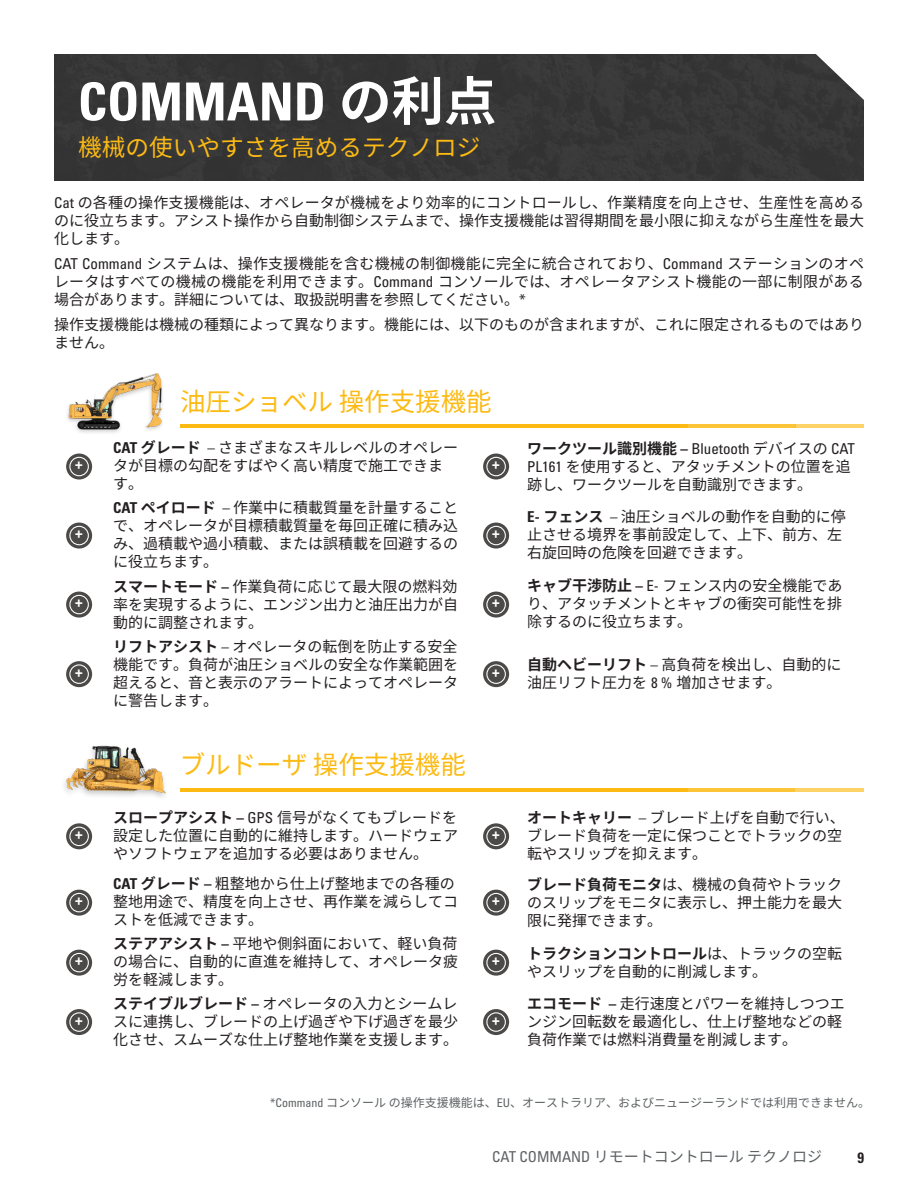
<style>
.page{position:relative;width:918px;height:1188px;background:#fff}
.page>*{position:absolute;margin:0;border:0;box-sizing:border-box;transform-origin:0 0}
.Headline_large_white{font:52.5px "Univers LTCYR 67 Bold Cond";color:#fff}
.Subhead_small_yellow{font:25.5px "Noto Sans CJ Kjp";color:#fcba13}
.Subhead_small_yellow-2{font:23.7px "Noto Sans CJ Kjp";color:#fcba13}
.t1{font:15.15px "Univers LTCYR 67 Bold Cond";color:#fff}
.Body_copy{font:15px/18px "Noto Sans CJ Kjp";color:#231f20;text-align:justify}
.t2{font:15px "Noto Sans CJ Kjp";color:#5d6163}
.t3{font:15px "Univers LTCYR 67 Bold Cond";color:#231f20}
.Body_copy_footnotes{font:12px "Noto Sans CJ Kjp";color:#5d6163}
.s1{font-family:"Noto Sans CJ Kjp";font-weight:700}
.s2{font-family:"Univers LTCYR 57";font-stretch:condensed}
.s3{font-family:"Univers LTCYR 67 Bold Cond"}
.s4{font-weight:700}
</style>
<div class="page">
<svg style="left:66px;top:454px;width:26px;height:26px"></svg>
<div style="left:70px;top:457px;width:18px;height:19px;background:#4c4a49;border-radius:50%"></div>
<div style="left:69px;top:457px;width:20px;height:19px;border:1px solid #fff;border-radius:50%"></div>
<svg style="left:483px;top:454px;width:26px;height:26px"></svg>
<div style="left:487px;top:457px;width:18px;height:19px;background:#4c4a49;border-radius:50%"></div>
<div style="left:486px;top:457px;width:20px;height:19px;border:1px solid #fff;border-radius:50%"></div>
<svg style="left:66px;top:523px;width:26px;height:26px"></svg>
<div style="left:70px;top:526px;width:18px;height:19px;background:#4c4a49;border-radius:50%"></div>
<div style="left:69px;top:526px;width:20px;height:19px;border:1px solid #fff;border-radius:50%"></div>
<svg style="left:483px;top:523px;width:26px;height:26px"></svg>
<div style="left:487px;top:526px;width:18px;height:19px;background:#4c4a49;border-radius:50%"></div>
<div style="left:486px;top:526px;width:20px;height:19px;border:1px solid #fff;border-radius:50%"></div>
<svg style="left:66px;top:592px;width:26px;height:26px"></svg>
<div style="left:70px;top:595px;width:18px;height:19px;background:#4c4a49;border-radius:50%"></div>
<div style="left:69px;top:595px;width:20px;height:19px;border:1px solid #fff;border-radius:50%"></div>
<svg style="left:483px;top:592px;width:26px;height:26px"></svg>
<div style="left:487px;top:595px;width:18px;height:19px;background:#4c4a49;border-radius:50%"></div>
<div style="left:486px;top:595px;width:20px;height:19px;border:1px solid #fff;border-radius:50%"></div>
<svg style="left:66px;top:661px;width:26px;height:26px"></svg>
<div style="left:70px;top:665px;width:18px;height:18px;background:#4c4a49;border-radius:50%"></div>
<div style="left:69px;top:664px;width:20px;height:20px;border:1px solid #fff;border-radius:50%"></div>
<svg style="left:483px;top:661px;width:26px;height:26px"></svg>
<div style="left:487px;top:665px;width:18px;height:18px;background:#4c4a49;border-radius:50%"></div>
<div style="left:486px;top:664px;width:20px;height:20px;border:1px solid #fff;border-radius:50%"></div>
<div style="left:54px;top:54px;width:810px;height:127px;background:#353536"></div>
<img style="left:68px;top:373px;width:94px;height:60px">
<hr style="left:180px;top:425px;width:508px;height:3px;background:#fcba13">
<hr style="left:687px;top:425px;width:108px;height:3px;background:#fcba13">
<hr style="left:795px;top:425px;width:69px;height:3px;background:#fcba13">
<svg style="left:66px;top:823px;width:26px;height:26px"></svg>
<div style="left:70px;top:827px;width:18px;height:19px;background:#4c4a49;border-radius:50%"></div>
<div style="left:69px;top:827px;width:20px;height:19px;border:1px solid #fff;border-radius:50%"></div>
<svg style="left:483px;top:823px;width:26px;height:26px"></svg>
<div style="left:487px;top:827px;width:18px;height:19px;background:#4c4a49;border-radius:50%"></div>
<div style="left:486px;top:827px;width:20px;height:19px;border:1px solid #fff;border-radius:50%"></div>
<svg style="left:66px;top:890px;width:26px;height:26px"></svg>
<div style="left:70px;top:893px;width:18px;height:19px;background:#4c4a49;border-radius:50%"></div>
<div style="left:69px;top:893px;width:20px;height:19px;border:1px solid #fff;border-radius:50%"></div>
<svg style="left:483px;top:890px;width:26px;height:26px"></svg>
<div style="left:487px;top:893px;width:18px;height:19px;background:#4c4a49;border-radius:50%"></div>
<div style="left:486px;top:893px;width:20px;height:19px;border:1px solid #fff;border-radius:50%"></div>
<svg style="left:66px;top:950px;width:26px;height:26px"></svg>
<div style="left:70px;top:953px;width:18px;height:19px;background:#4c4a49;border-radius:50%"></div>
<div style="left:69px;top:953px;width:20px;height:19px;border:1px solid #fff;border-radius:50%"></div>
<svg style="left:483px;top:950px;width:26px;height:26px"></svg>
<div style="left:487px;top:953px;width:18px;height:19px;background:#4c4a49;border-radius:50%"></div>
<div style="left:486px;top:953px;width:20px;height:19px;border:1px solid #fff;border-radius:50%"></div>
<svg style="left:66px;top:1009px;width:26px;height:26px"></svg>
<div style="left:70px;top:1013px;width:18px;height:18px;background:#4c4a49;border-radius:50%"></div>
<div style="left:69px;top:1012px;width:20px;height:20px;border:1px solid #fff;border-radius:50%"></div>
<svg style="left:483px;top:1009px;width:26px;height:26px"></svg>
<div style="left:487px;top:1013px;width:18px;height:18px;background:#4c4a49;border-radius:50%"></div>
<div style="left:486px;top:1012px;width:20px;height:20px;border:1px solid #fff;border-radius:50%"></div>
<img style="left:64px;top:745px;width:102px;height:52px">
<hr style="left:180px;top:788px;width:508px;height:3px;background:#fcba13">
<hr style="left:687px;top:788px;width:108px;height:3px;background:#fcba13">
<hr style="left:795px;top:788px;width:69px;height:3px;background:#fcba13">
<p class="Headline_large_white" style="left:78px;top:70px;width:420px">COMMAND <span class="s1">の利点</span></p>
<p class="Subhead_small_yellow-2" style="left:78px;top:134px;width:404px">機械の使いやすさを高めるテクノロジ</p>
<p class="Body_copy" style="left:54px;top:194px;width:812px"><span class="s2">Cat</span> の各種の操作支援機能は、オペレータが機械をより効率的にコントロールし、作業精度を向上させ、生産性を高めるのに役立ちます。アシスト操作から自動制御システムまで、操作支援機能は習得期間を最小限に抑えながら生産性を最大化します。</p>
<p class="Body_copy" style="left:54px;top:255px;width:812px"><span class="s2">CAT Command</span> システムは、操作支援機能を含む機械の制御機能に完全に統合されており、<span class="s2">Command</span> ステーションのオペレータはすべての機械の機能を利用できます。<span class="s2">Command</span> コンソールでは、オペレータアシスト機能の一部に制限がある場合があります。詳細については、取扱説明書を参照してください。<span class="s2">*</span></p>
<p class="Body_copy" style="left:54px;top:316px;width:811px">操作支援機能は機械の種類によって異なります。機能には、以下のものが含まれますが、これに限定されるものではありません。</p>
<p class="Subhead_small_yellow" style="left:180px;top:388px;width:313px">油圧ショベル操作支援機能</p>
<p class="t1" style="left:75px;top:455px;width:9px">+</p>
<p class="Body_copy" style="left:113px;top:439px;width:346px;text-align:left"><span class="s3">CAT</span> <span class="s4">グレード</span> <span class="s2">–</span> さまざまなスキルレベルのオペレータが目標の勾配をすばやく高い精度で施工できます。</p>
<p class="t1" style="left:492px;top:455px;width:9px">+</p>
<p class="Body_copy" style="left:527px;top:439px;width:329px;text-align:left"><span class="s4">ワークツール識別機能</span> <span class="s3">–</span> <span class="s2">Bluetooth</span> デバイスの <span class="s2">CAT<br>PL161</span> を使用すると、アタッチメントの位置を追跡し、ワークツールを自動識別できます。</p>
<p class="t1" style="left:75px;top:524px;width:9px">+</p>
<p class="Body_copy" style="left:113px;top:499px;width:346px"><span class="s3">CAT</span> <span class="s4">ペイロード</span> <span class="s2">–</span> 作業中に積載質量を計量することで、オペレータが目標積載質量を毎回正確に積み込み、過積載や過小積載、または誤積載を回避するのに役立ちます。</p>
<p class="t1" style="left:492px;top:524px;width:9px">+</p>
<p class="Body_copy" style="left:527px;top:508px;width:320px;text-align:left"><span class="s3">E-</span> <span class="s4">フェンス</span> <span class="s2">–</span> 油圧ショベルの動作を自動的に停止させる境界を事前設定して、上下、前方、左右旋回時の危険を回避できます。</p>
<p class="t1" style="left:75px;top:593px;width:9px">+</p>
<p class="Body_copy" style="left:113px;top:577px;width:346px"><span class="s4">スマートモード</span> <span class="s3">–</span> 作業負荷に応じて最大限の燃料効率を実現するように、エンジン出力と油圧出力が自動的に調整されます。</p>
<p class="t1" style="left:492px;top:593px;width:9px">+</p>
<p class="Body_copy" style="left:527px;top:577px;width:317px"><span class="s4">キャブ干渉防止</span> <span class="s3">–</span> <span class="s2">E-</span> フェンス内の安全機能であり、アタッチメントとキャブの衝突可能性を排除するのに役立ちます。</p>
<p class="t1" style="left:75px;top:662px;width:9px">+</p>
<p class="Body_copy" style="left:113px;top:638px;width:346px"><span class="s4">リフトアシスト</span> <span class="s2">–</span> オペレータの転倒を防止する安全機能です。負荷が油圧ショベルの安全な作業範囲を超えると、音と表示のアラートによってオペレータに警告します。</p>
<p class="t1" style="left:492px;top:662px;width:9px">+</p>
<p class="Body_copy" style="left:527px;top:656px;width:316px"><span class="s4">自動ヘビーリフト</span> <span class="s2">–</span> 高負荷を検出し、自動的に油圧リフト圧力を <span class="s2">8 %</span> 増加させます。</p>
<p class="Subhead_small_yellow" style="left:180px;top:751px;width:288px">ブルドーザ操作支援機能</p>
<p class="t1" style="left:75px;top:825px;width:9px">+</p>
<p class="Body_copy" style="left:113px;top:809px;width:346px"><span class="s4">スロープアシスト</span> <span class="s3">–</span> <span class="s2">GPS</span> 信号がなくてもブレードを設定した位置に自動的に維持します。ハードウェアやソフトウェアを追加する必要はありません。</p>
<p class="t1" style="left:492px;top:825px;width:9px">+</p>
<p class="Body_copy" style="left:527px;top:809px;width:319px;text-align:left"><span class="s4">オートキャリー</span> <span class="s2">–</span> ブレード上げを自動で行い、ブレード負荷を一定に保つことでトラックの空転やスリップを抑えます。</p>
<p class="t1" style="left:75px;top:891px;width:9px">+</p>
<p class="Body_copy" style="left:113px;top:875px;width:346px;text-align:left"><span class="s3">CAT</span> <span class="s4">グレード</span> <span class="s3">–</span> 粗整地から仕上げ整地までの各種の整地用途で、精度を向上させ、再作業を減らしてコストを低減できます。</p>
<p class="t1" style="left:492px;top:891px;width:9px">+</p>
<p class="Body_copy" style="left:527px;top:876px;width:316px"><span class="s4">ブレード負荷モニタ</span>は、機械の負荷やトラックのスリップをモニタに表示し、押土能力を最大限に発揮できます。</p>
<p class="t1" style="left:75px;top:951px;width:9px">+</p>
<p class="Body_copy" style="left:113px;top:935px;width:346px"><span class="s4">ステアアシスト</span> <span class="s3">–</span> 平地や側斜面において、軽い負荷の場合に、自動的に直進を維持して、オペレータ疲労を軽減します。</p>
<p class="t1" style="left:492px;top:951px;width:9px">+</p>
<p class="Body_copy" style="left:527px;top:945px;width:316px"><span class="s4">トラクションコントロール</span>は、トラックの空転やスリップを自動的に削減します。</p>
<p class="t1" style="left:75px;top:1010px;width:9px">+</p>
<p class="Body_copy" style="left:113px;top:994px;width:346px"><span class="s4">ステイブルブレード</span> <span class="s3">–</span> オペレータの入力とシームレスに連携し、ブレードの上げ過ぎや下げ過ぎを最少化させ、スムーズな仕上げ整地作業を支援します。</p>
<p class="t1" style="left:492px;top:1010px;width:9px">+</p>
<p class="Body_copy" style="left:527px;top:994px;width:319px;text-align:left"><span class="s4">エコモード</span> <span class="s3">–</span> 走行速度とパワーを維持しつつエンジン回転数を最適化し、仕上げ整地などの軽負荷作業では燃料消費量を削減します。</p>
<p class="Body_copy_footnotes" style="left:270px;top:1096px;width:601px"><span class="s2">*Command</span> コンソールの操作支援機能は、<span class="s2">EU</span>、オーストラリア、およびニュージーランドでは利用できません。</p>
<p class="t2" style="left:492px;top:1148px;width:331px"><span class="s2">CAT COMMAND</span> リモートコントロールテクノロジ</p>
<p class="t3" style="left:857px;top:1148px;width:8px">9</p>
</div>
